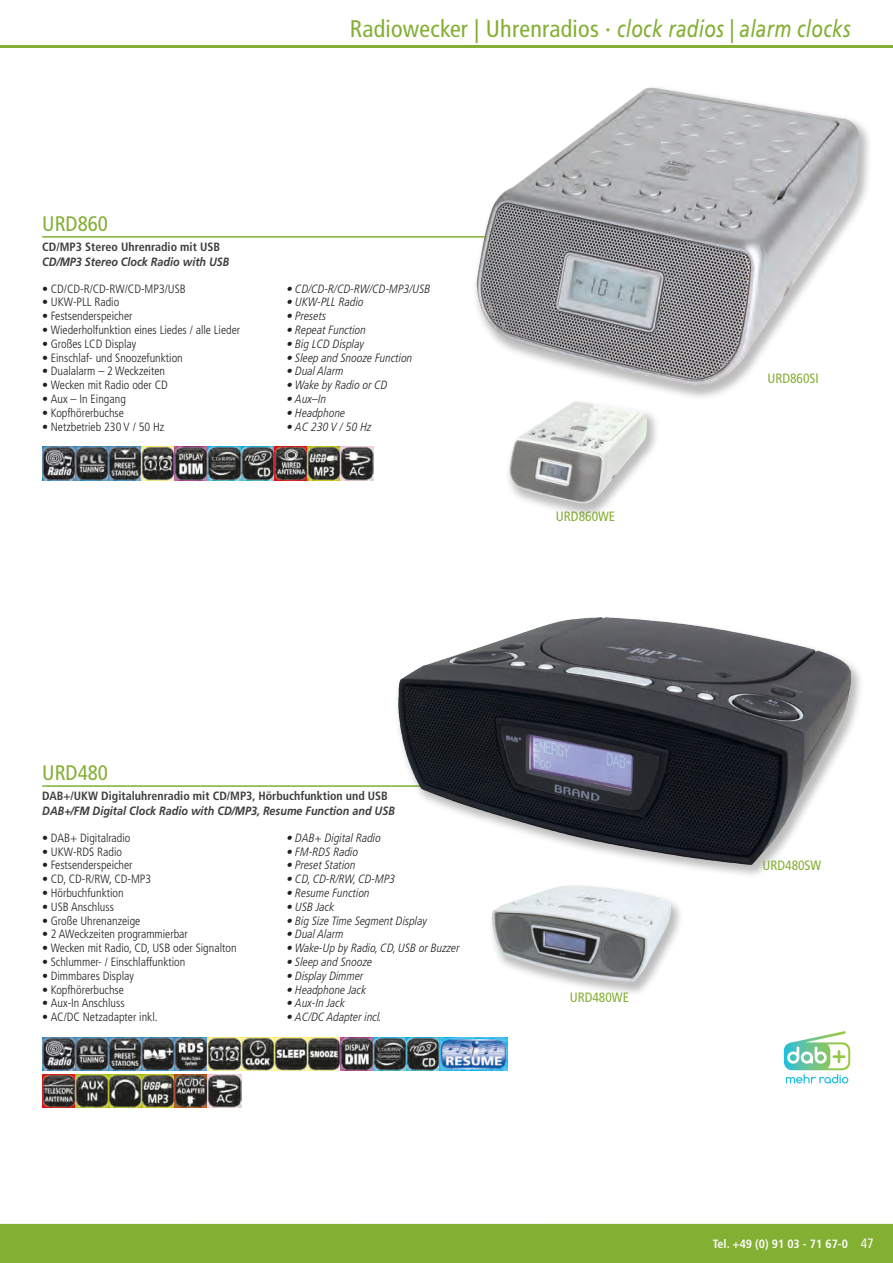
<style>
.page{position:relative;width:893px;height:1263px;background:#fff}
.page>*{position:absolute;margin:0;border:0;box-sizing:border-box;transform-origin:0 0}
.t1{font:condensed 24px "Frutiger LT";letter-spacing:.01em;color:#83af32}
.G_ArtNr{font:condensed 21px "Frutiger LT";color:#83af32}
.Beschreibung_neu{font:condensed 13.5px "Frutiger LT";color:#83af32}
.t2{font:300 condensed 12px "Frutiger LT";color:#231f20}
.t3{font:italic 300 condensed 12px "Frutiger LT Pro";color:#231f20}
.G_BeschDE{font:700 condensed 12px "Frutiger LT";color:#3e3e3f}
.G_BeschGB{font:italic 700 12px "Frutiger LT";color:#3e3e3f;scale:.9 1}
.t4{font:700 condensed 12px "Frutiger LT";color:#fff}
.s1{font-style:italic;font-stretch:normal}
.s2{font-weight:400;font-size:13.5px}
</style>
<div class="page">
<div style="left:0;top:1224px;width:893px;height:39px;background:#83af32"></div>
<hr style="left:0;top:46px;width:893px;height:2px;background:#83af32">
<hr style="left:42px;top:785px;width:468px;height:2px;background:#83af32">
<img style="left:42px;top:1038px;width:466px;height:33px">
<img style="left:42px;top:1074px;width:199px;height:33px">
<hr style="left:42px;top:236px;width:468px;height:2px;background:#83af32">
<img style="left:42px;top:447px;width:332px;height:33px">
<div style="left:504px;top:399px;width:156px;height:120px;background:#231f20;opacity:.3"></div>
<img style="left:509px;top:401px;width:138px;height:102px">
<div style="left:472px;top:85px;width:400px;height:316px;background:#231f20;opacity:.3"></div>
<img style="left:477px;top:88px;width:382px;height:298px">
<div style="left:394px;top:615px;width:470px;height:264px;background:#231f20;opacity:.3"></div>
<img style="left:398px;top:618px;width:453px;height:246px">
<div style="left:488px;top:882px;width:196px;height:115px;background:#231f20;opacity:.3"></div>
<img style="left:493px;top:885px;width:178px;height:97px">
<svg style="left:784px;top:1031px;width:66px;height:52px"></svg>
<h1 class="t1" style="left:350px;top:14px;width:502px">Radiowecker | Uhrenradios · <span class="s1">clock radios | alarm clocks</span></h1>
<p class="G_ArtNr" style="left:42px;top:211px;width:67px">URD860</p>
<p class="G_BeschDE" style="left:42px;top:240px;width:179px">CD/MP3 Stereo Uhrenradio mit USB</p>
<p class="G_BeschGB" style="left:42px;top:255px;width:210px">CD/MP3 Stereo Clock Radio with USB</p>
<p class="t2" style="left:42px;top:282px;width:145px">• CD/CD-R/CD-RW/CD-MP3/USB</p>
<p class="t2" style="left:42px;top:295px;width:78px">• UKW-PLL Radio</p>
<p class="t2" style="left:42px;top:309px;width:92px">• Festsenderspeicher</p>
<p class="t2" style="left:42px;top:323px;width:199px">• Wiederholfunktion eines Liedes / alle Lieder</p>
<p class="t2" style="left:42px;top:337px;width:96px">• Großes LCD Display</p>
<p class="t2" style="left:42px;top:351px;width:142px">• Einschlaf- und Snoozefunktion</p>
<p class="t2" style="left:42px;top:364px;width:124px">• Dualalarm – 2 Weckzeiten</p>
<p class="t2" style="left:42px;top:378px;width:127px">• Wecken mit Radio oder CD</p>
<p class="t2" style="left:42px;top:392px;width:85px">• Aux – In Eingang</p>
<p class="t2" style="left:42px;top:406px;width:83px">• Kopfhörerbuchse</p>
<p class="t2" style="left:42px;top:420px;width:123px">• Netzbetrieb 230 V / 50 Hz</p>
<p class="t3" style="left:287px;top:282px;width:145px">• CD/CD-R/CD-RW/CD-MP3/USB</p>
<p class="t3" style="left:287px;top:295px;width:78px">• UKW-PLL Radio</p>
<p class="t3" style="left:287px;top:309px;width:41px">• Presets</p>
<p class="t3" style="left:287px;top:323px;width:81px">• Repeat Function</p>
<p class="t3" style="left:287px;top:337px;width:79px">• Big LCD Display</p>
<p class="t3" style="left:287px;top:351px;width:127px">• Sleep and Snooze Function</p>
<p class="t3" style="left:287px;top:364px;width:58px">• Dual Alarm</p>
<p class="t3" style="left:287px;top:378px;width:102px">• Wake by Radio or CD</p>
<p class="t3" style="left:287px;top:392px;width:41px">• Aux–In</p>
<p class="t3" style="left:287px;top:406px;width:60px">• Headphone</p>
<p class="t3" style="left:287px;top:420px;width:86px">• AC 230 V / 50 Hz</p>
<p class="Beschreibung_neu" style="left:556px;top:508px;width:61px">URD860WE</p>
<p class="Beschreibung_neu" style="left:767px;top:370px;width:53px">URD860SI</p>
<p class="G_ArtNr" style="left:42px;top:760px;width:67px">URD480</p>
<p class="G_BeschDE" style="left:42px;top:789px;width:347px">DAB+/UKW Digitaluhrenradio mit CD/MP3, Hörbuchfunktion und USB</p>
<p class="G_BeschGB" style="left:42px;top:804px;width:393px">DAB+/FM Digital Clock Radio with CD/MP3, Resume Function and USB</p>
<p class="t2" style="left:42px;top:831px;width:90px">• DAB+ Digitalradio</p>
<p class="t2" style="left:42px;top:845px;width:81px">• UKW-RDS Radio</p>
<p class="t2" style="left:42px;top:858px;width:92px">• Festsenderspeicher</p>
<p class="t2" style="left:42px;top:872px;width:110px">• CD, CD-R/RW, CD-MP3</p>
<p class="t2" style="left:42px;top:886px;width:83px">• Hörbuchfunktion</p>
<p class="t2" style="left:42px;top:900px;width:73px">• USB Anschluss</p>
<p class="t2" style="left:42px;top:914px;width:100px">• Große Uhrenanzeige</p>
<p class="t2" style="left:42px;top:927px;width:147px">• 2 AWeckzeiten programmierbar</p>
<p class="t2" style="left:42px;top:941px;width:196px">• Wecken mit Radio, CD, USB oder Signalton</p>
<p class="t2" style="left:42px;top:955px;width:145px">• Schlummer- / Einschlaffunktion</p>
<p class="t2" style="left:42px;top:969px;width:93px">• Dimmbares Display</p>
<p class="t2" style="left:42px;top:983px;width:83px">• Kopfhörerbuchse</p>
<p class="t2" style="left:42px;top:996px;width:84px">• Aux-In Anschluss</p>
<p class="t2" style="left:42px;top:1010px;width:117px">• AC/DC Netzadapter inkl.</p>
<p class="t3" style="left:287px;top:831px;width:96px">• DAB+ Digital Radio</p>
<p class="t3" style="left:287px;top:845px;width:73px">• FM-RDS Radio</p>
<p class="t3" style="left:287px;top:858px;width:70px">• Preset Station</p>
<p class="t3" style="left:287px;top:872px;width:110px">• CD, CD-R/RW, CD-MP3</p>
<p class="t3" style="left:287px;top:886px;width:84px">• Resume Function</p>
<p class="t3" style="left:287px;top:900px;width:49px">• USB Jack</p>
<p class="t3" style="left:287px;top:914px;width:142px">• Big Size Time Segment Display</p>
<p class="t3" style="left:287px;top:927px;width:58px">• Dual Alarm</p>
<p class="t3" style="left:287px;top:941px;width:174px">• Wake-Up by Radio, CD, USB or Buzzer</p>
<p class="t3" style="left:287px;top:955px;width:87px">• Sleep and Snooze</p>
<p class="t3" style="left:287px;top:969px;width:78px">• Display Dimmer</p>
<p class="t3" style="left:287px;top:983px;width:81px">• Headphone Jack</p>
<p class="t3" style="left:287px;top:996px;width:60px">• Aux-In Jack</p>
<p class="t3" style="left:287px;top:1010px;width:96px">• AC/DC Adapter incl.</p>
<p class="Beschreibung_neu" style="left:570px;top:989px;width:61px">URD480WE</p>
<p class="Beschreibung_neu" style="left:762px;top:858px;width:60px">URD480SW</p>
<p class="t4" style="left:713px;top:1236px;width:162px">Tel. +49 (0) 91 03 - 71 67-0 <span class="s2">47</span></p>
</div>
